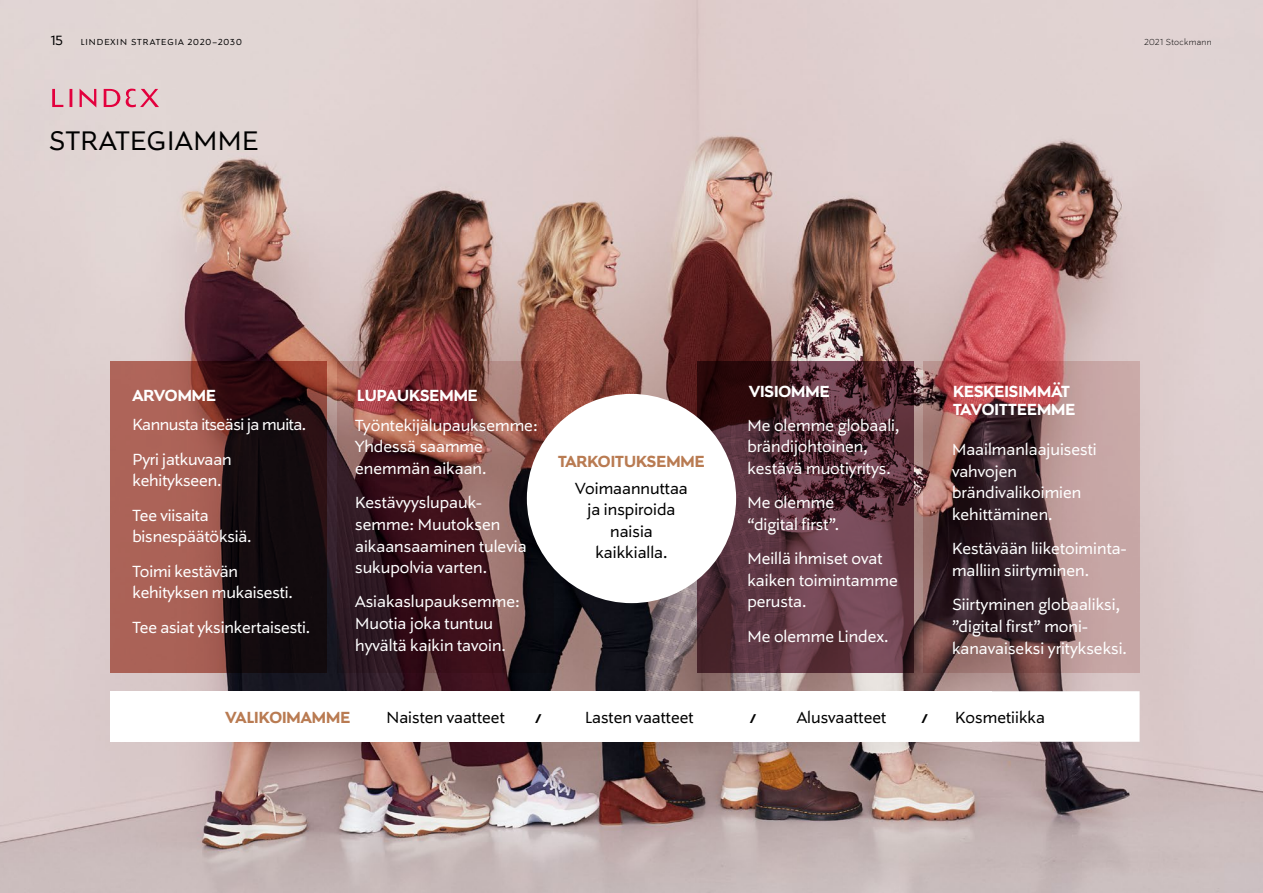
<style>
.page{position:relative;width:1263px;height:893px;background:#fff}
.page>*{position:absolute;margin:0;border:0;box-sizing:border-box;transform-origin:0 0}
.Lukunosto_H1{font:30px "Stockmann Sans";letter-spacing:.02em;color:#000}
.t1{font:18px/21.6px "Stockmann Sans";color:#fff}
.t2{font:18px "Stockmann Sans";color:#000}
.t3{font:700 18px/18px "Stockmann Sans";color:#fff}
.t4{font:700 18px "Stockmann Sans";color:#b97b52}
.t5{font:18px "Stockmann Sans";letter-spacing:-.025em;color:#fff}
.t6{font:15px "Stockmann Sans";color:#000}
.base{font:700 14.25px "Stockmann Sans";color:#000}
.Master_section{font:9.75px "Stockmann Sans";letter-spacing:.1em;color:#000}
.t7{font:300 9.75px "Stockmann Sans";letter-spacing:.04em;color:#000}
</style>
<div class="page">
<img style="left:0;top:0;width:1263px;height:893px">
<svg style="left:923px;top:361px;width:216px;height:312px;background:#835e60"></svg>
<div style="left:110px;top:691px;width:881px;height:51px;background:#fff"></div>
<svg style="left:110px;top:361px;width:217px;height:312px;background:#633732"></svg>
<svg style="left:337px;top:361px;width:217px;height:312px;background:#5b2f32"></svg>
<svg style="left:52px;top:88px;width:107px;height:19px;background:#e19baa"></svg>
<svg style="left:697px;top:361px;width:216px;height:312px;background:#57303b"></svg>
<div style="left:527px;top:394px;width:209px;height:209px;background:#fff;border-radius:50%"></div>
<svg style="left:991px;top:691px;width:148px;height:51px"></svg>
<p class="t6" style="left:51px;top:31px;width:13px">15</p>
<p class="t7" style="left:1144px;top:36px;width:69px">2021 Stockmann</p>
<p class="Master_section" style="left:81px;top:36px;width:163px">LINDEXIN STRATEGIA 2020–2030</p>
<p class="Lukunosto_H1" style="left:49px;top:123px;width:211px">STRATEGIAMME</p>
<p class="t3" style="left:132px;top:386px;width:85px">ARVOMME</p>
<p class="t5" style="left:132px;top:414px;width:175px">Kannusta itseäsi ja muita.</p>
<p class="t1" style="left:132px;top:448px;width:101px">Pyri jatkuvaan kehitykseen.</p>
<p class="t1" style="left:132px;top:504px;width:121px">Tee viisaita bisnespäätöksiä.</p>
<p class="t1" style="left:132px;top:560px;width:162px">Toimi kestävän kehityksen mukaisesti.</p>
<p class="t1" style="left:132px;top:616px;width:179px">Tee asiat yksinkertaisesti.</p>
<p class="t3" style="left:357px;top:386px;width:122px">LUPAUKSEMME</p>
<p class="t1" style="left:355px;top:415px;width:184px">Työntekijälupauksemme:<br>Yhdessä saamme enemmän aikaan.</p>
<p class="t1" style="left:355px;top:492px;width:173px">Kestävyyslupauk&shy;semme: Muutoksen aikaansaaminen tulevia sukupolvia varten.</p>
<p class="t1" style="left:355px;top:591px;width:166px">Asiakaslupauksemme:<br>Muotia joka tuntuu hyvältä kaikin tavoin.</p>
<p class="t4" style="left:558px;top:451px;width:148px">TARKOITUKSEMME</p>
<p class="t2" style="left:575px;top:477px;width:114px">Voimaannuttaa</p>
<p class="t2" style="left:587px;top:499px;width:89px">ja inspiroida</p>
<p class="t2" style="left:610px;top:521px;width:44px">naisia</p>
<p class="t2" style="left:595px;top:542px;width:74px">kaikkialla.</p>
<p class="t3" style="left:749px;top:383px;width:82px">VISIOMME</p>
<p class="t1" style="left:747px;top:415px;width:154px">Me olemme globaali, brändijohtoinen, kestävä muotiyritys.</p>
<p class="t1" style="left:747px;top:492px;width:93px">Me olemme “digital first”.</p>
<p class="t1" style="left:747px;top:548px;width:152px">Meillä ihmiset ovat kaiken toimintamme perusta.</p>
<p class="t1" style="left:747px;top:626px;width:143px">Me olemme Lindex.</p>
<p class="t3" style="left:953px;top:383px;width:124px">KESKEISIMMÄT<br>TAVOITTEEMME</p>
<p class="t1" style="left:952px;top:439px;width:146px">Maailmanlaajuisesti vahvojen brändivalikoimien kehittäminen.</p>
<p class="t1" style="left:952px;top:538px;width:175px">Kestävään liiketoiminta&shy;malliin siirtyminen.</p>
<p class="t1" style="left:952px;top:594px;width:176px">Siirtyminen globaaliksi, ”digital first” moni&shy;kanavaiseksi yritykseksi.</p>
<p class="t4" style="left:225px;top:707px;width:126px">VALIKOIMAMME</p>
<p class="t2" style="left:387px;top:707px;width:120px">Naisten vaatteet</p>
<p class="t2" style="left:585px;top:707px;width:110px">Lasten vaatteet</p>
<p class="base" style="left:535px;top:710px;width:8px">/</p>
<p class="base" style="left:750px;top:710px;width:8px">/</p>
<p class="t2" style="left:797px;top:707px;width:91px">Alusvaatteet</p>
<p class="base" style="left:921px;top:710px;width:8px">/</p>
<p class="t2" style="left:955px;top:707px;width:91px">Kosmetiikka</p>
</div>
